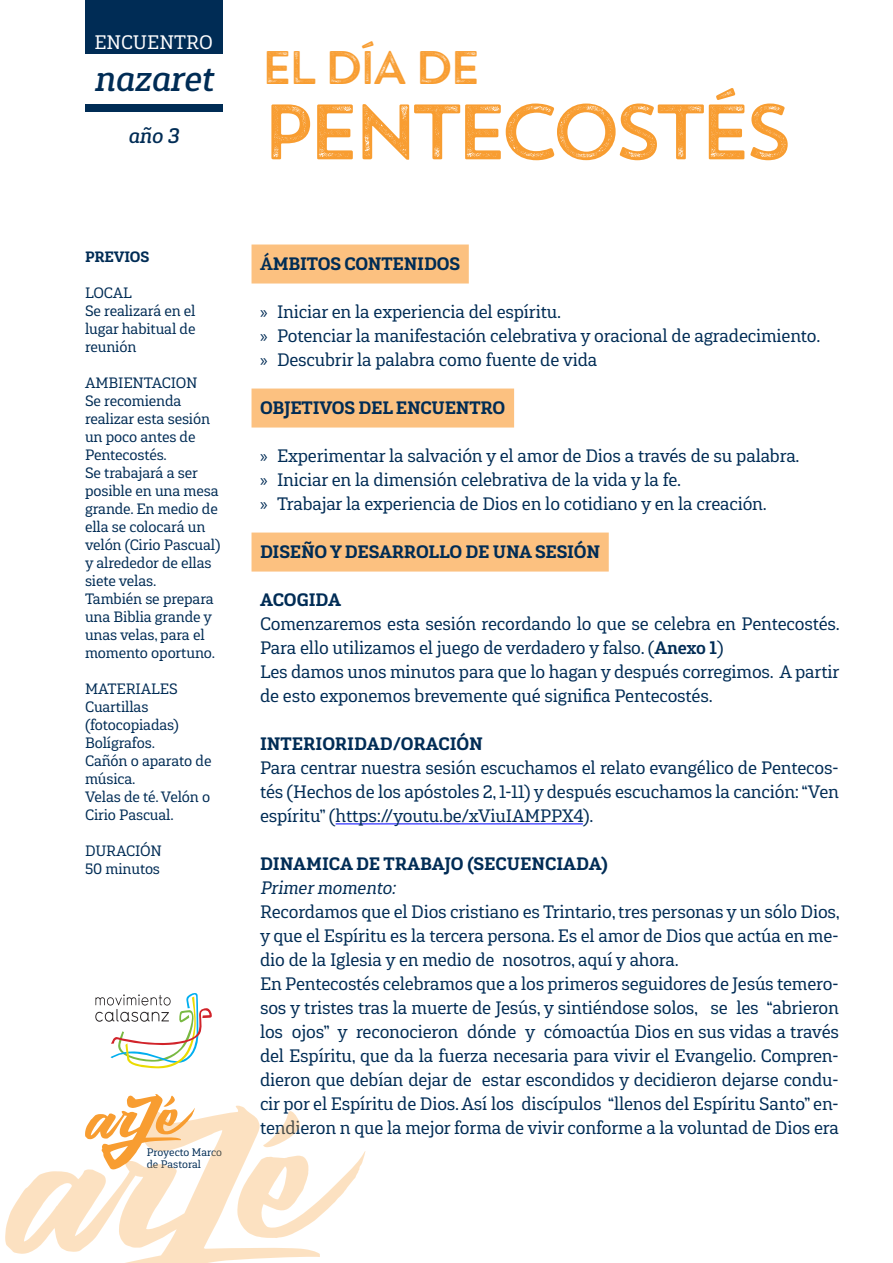
<style>
.page{position:relative;width:893px;height:1263px;background:#fff}
.page>*{position:absolute;margin:0;border:0;box-sizing:border-box;transform-origin:0 0}
.titulo{font:78px "Trend Rough Sans One";letter-spacing:-.14em;color:#f89d31}
.titulo-2{font:46.8px "Trend Rough Sans One";letter-spacing:-.14em;color:#f89d31}
.t1{font:italic 500 36px "Gaspo Slab";color:#002c55}
.t2{font:italic 500 21px "Gaspo Slab";color:#002c55}
.t3{font:19.5px "Gaspo Slab";color:#fff}
.t4{font:18px/24px "Gaspo Slab";letter-spacing:-.01em;color:#002c55;text-align:justify}
.ladillo_especial{font:900 18px "Gaspo Slab";letter-spacing:-.01em;color:#002c55}
.ladillo{font:900 18px "Gaspo Slab";color:#002c55}
.ladillo_3{font:italic 18px "Gaspo Slab";color:#002c55}
.nota_letaral{font:15px/18px "Gaspo Slab";letter-spacing:-.01em;color:#002c55}
.nota_letaral-2{font:900 15px "Gaspo Slab";letter-spacing:-.01em;color:#002c55}
.t5{font:10.8px "Gaspo Slab";color:#002c55}
.s1{font-weight:700}
.s2{font-family:"Myriad Pro"}
</style>
<div class="page">
<div style="left:252px;top:244px;width:217px;height:39px;background:#fcc180"></div>
<div style="left:252px;top:388px;width:262px;height:39px;background:#fcc180"></div>
<div style="left:252px;top:532px;width:357px;height:39px;background:#fcc180"></div>
<hr style="left:336px;top:823px;width:247px;height:1px;background:#00f">
<div style="left:85px;top:1px;width:137px;height:53px;background:#002c55"></div>
<div style="left:85px;top:104px;width:137px;height:8px;background:#002c55"></div>
<svg style="left:126px;top:1094px;width:49px;height:11px"></svg>
<svg style="left:5px;top:1105px;width:360px;height:158px"></svg>
<svg style="left:95px;top:993px;width:117px;height:76px"></svg>
<p class="t3" style="left:94px;top:30px;width:120px">ENCUENTRO</p>
<p class="t1" style="left:94px;top:55px;width:121px">nazaret</p>
<p class="t2" style="left:128px;top:122px;width:52px">año 3</p>
<p class="nota_letaral-2" style="left:85px;top:247px;width:66px">PREVIOS</p>
<p class="nota_letaral" style="left:85px;top:284px;width:49px">LOCAL</p>
<p class="nota_letaral" style="left:85px;top:302px;width:112px;text-align:justify">Se realizará en el lugar habitual de reunión</p>
<p class="nota_letaral" style="left:85px;top:374px;width:114px">AMBIENTACION</p>
<p class="nota_letaral" style="left:85px;top:392px;width:126px">Se recomienda realizar esta sesión un poco antes de<br>Pentecostés.</p>
<p class="nota_letaral" style="left:85px;top:464px;width:137px">Se trabajará a ser posible en una mesa grande. En medio de ella se colocará un velón (Cirio Pascual) y alrededor de ellas siete velas.</p>
<p class="nota_letaral" style="left:85px;top:590px;width:132px">También se prepara una Biblia grande y unas velas, para el momento oportuno.</p>
<p class="nota_letaral" style="left:85px;top:680px;width:94px">MATERIALES</p>
<p class="nota_letaral" style="left:85px;top:698px;width:95px">Cuartillas (fotocopiadas)</p>
<p class="nota_letaral" style="left:85px;top:734px;width:71px">Bolígrafos.</p>
<p class="nota_letaral" style="left:85px;top:752px;width:128px">Cañón o aparato de música.</p>
<p class="nota_letaral" style="left:85px;top:788px;width:127px">Velas de té. Velón o<br>Cirio Pascual.</p>
<p class="nota_letaral" style="left:85px;top:842px;width:78px">DURACIÓN</p>
<p class="nota_letaral" style="left:85px;top:860px;width:76px">50 minutos</p>
<p class="t5" style="left:147px;top:1145px;width:77px">Proyecto Marco</p>
<p class="t5" style="left:147px;top:1157px;width:56px">de Pastoral</p>
<p class="titulo-2" style="left:260px;top:38px;width:224px">EL DÍA DE</p>
<p class="titulo" style="left:260px;top:82px;width:536px">PENTECOSTÉS</p>
<p class="ladillo_especial" style="left:260px;top:252px;width:202px"><span class="s1">Á</span>MBITOS CONTENIDOS</p>
<p class="t4" style="left:260px;top:300px;width:303px"><span class="s2">»</span> Iniciar en la experiencia del espíritu.</p>
<p class="t4" style="left:260px;top:324px;width:562px"><span class="s2">»</span> Potenciar la manifestación celebrativa y oracional de agradecimiento.</p>
<p class="t4" style="left:260px;top:348px;width:339px"><span class="s2">»</span> Descubrir la palabra como fuente de vida</p>
<p class="ladillo_especial" style="left:260px;top:396px;width:247px">OBJETIVOS DEL ENCUENTRO</p>
<p class="t4" style="left:260px;top:444px;width:541px"><span class="s2">»</span> Experimentar la salvación y el amor de Dios a través de su palabra.</p>
<p class="t4" style="left:260px;top:468px;width:423px"><span class="s2">»</span> Iniciar en la dimensión celebrativa de la vida y la fe.</p>
<p class="t4" style="left:260px;top:492px;width:508px"><span class="s2">»</span> Trabajar la experiencia de Dios en lo cotidiano y en la creación.</p>
<p class="ladillo_especial" style="left:260px;top:540px;width:342px">DISEÑO Y DESARROLLO DE UNA SESIÓN</p>
<p class="ladillo" style="left:260px;top:588px;width:83px">ACOGIDA</p>
<p class="t4" style="left:260px;top:612px;width:581px">Comenzaremos esta sesión recordando lo que se celebra en Pentecostés.<br>Para ello utilizamos el juego de verdadero y falso. (<span class="s1">Anexo 1</span>)</p>
<p class="t4" style="left:260px;top:660px;width:581px">Les damos unos minutos para que lo hagan y después corregimos. A partir de esto exponemos brevemente qué significa Pentecostés.</p>
<p class="ladillo" style="left:260px;top:732px;width:224px">INTERIORIDAD/ORACIÓN</p>
<p class="t4" style="left:260px;top:756px;width:580px">Para centrar nuestra sesión escuchamos el relato evangélico de Pentecos&shy;tés (Hechos de los apóstoles 2, 1-11) y después escuchamos la canción: “Ven espíritu” (https://youtu.be/xViuIAMPPX4).</p>
<p class="ladillo" style="left:260px;top:852px;width:349px">DINAMICA DE TRABAJO (SECUENCIADA)</p>
<p class="ladillo_3" style="left:260px;top:876px;width:137px">Primer momento:</p>
<p class="t4" style="left:260px;top:900px;width:581px">Recordamos que el Dios cristiano es Trintario, tres personas y un sólo Dios, y que el Espíritu es la tercera persona. Es el amor de Dios que actúa en me&shy;dio de la Iglesia y en medio de nosotros, aquí y ahora.</p>
<p class="t4" style="left:260px;top:972px;width:580px">En Pentecostés celebramos que a los primeros seguidores de Jesús temero&shy;sos y tristes tras la muerte de Jesús, y sintiéndose solos, se les “abrieron los ojos” y reconocieron dónde y cómoactúa Dios en sus vidas a través del Espíritu, que da la fuerza necesaria para vivir el Evangelio. Compren&shy;dieron que debían dejar de estar escondidos y decidieron dejarse condu&shy;cir por el Espíritu de Dios. Así los discípulos “llenos del Espíritu Santo” en&shy;tendieron n que la mejor forma de vivir conforme a la voluntad de Dios era</p>
</div>
